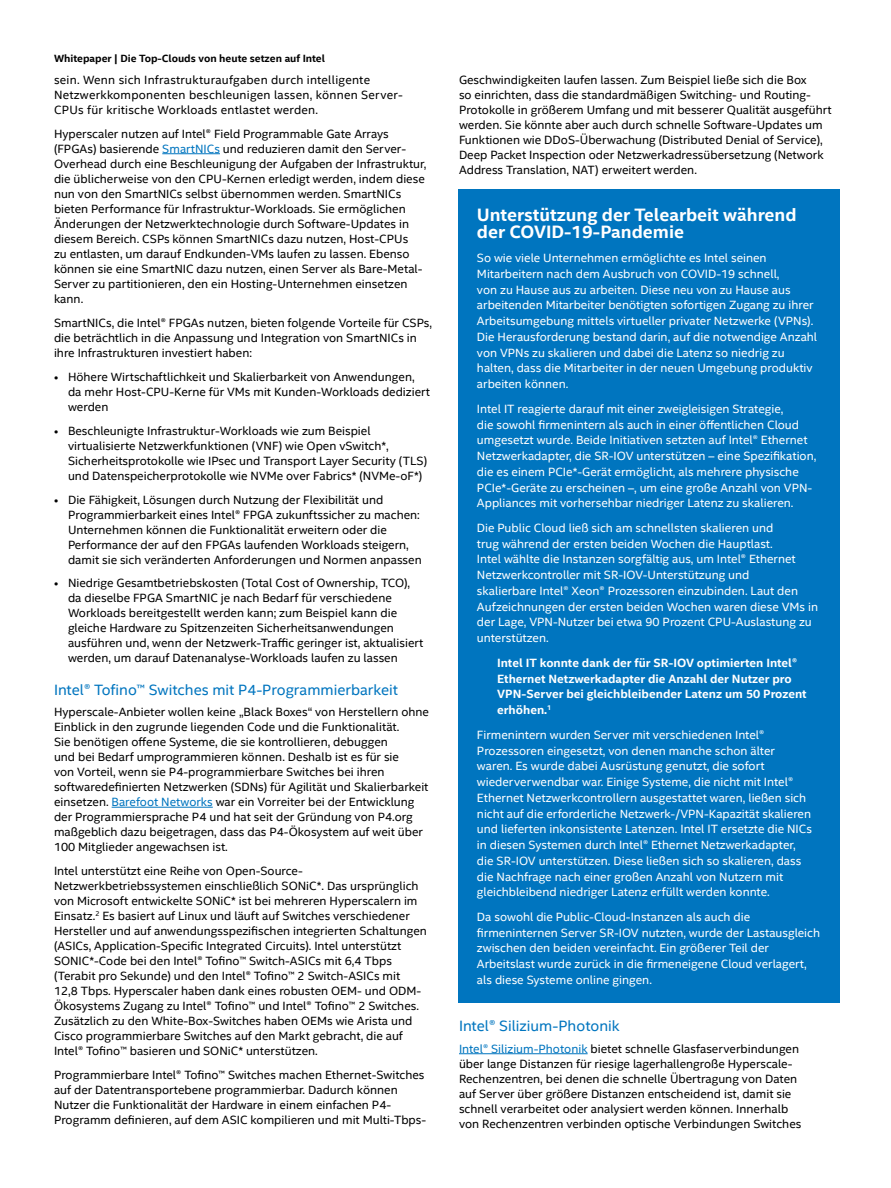
<style>
.page{position:relative;width:891px;height:1188px;background:#fff}
.page>*{position:absolute;margin:0;border:0;box-sizing:border-box;transform-origin:0 0}
.MainCopy___Caption{font:700 18px/16.5px "Intel Clear";color:#fff}
.Subzinho_Blue{font:15px "Intel Clear";color:#0075bf}
.Texto_Corrido{font:12px/15px "Intel Clear";color:#000}
.MainCopy___Caption-2{font:12px/15.8px "Intel Clear";color:#fff}
.MainCopy___Caption-3{font:700 12px/15.8px "Intel Clear";color:#fff}
.Texto_Corrido-2{font:12px/15px "Intel Clear";letter-spacing:.02em;color:#000}
.Document_Header{font:700 10.5px "Intel Clear";color:#000}
.s1{color:#0075bf}
</style>
<div class="page">
<hr style="left:162px;top:153px;width:58px;height:1px;background:#0075bf">
<hr style="left:112px;top:807px;width:101px;height:1px;background:#0075bf">
<hr style="left:459px;top:1053px;width:129px;height:1px;background:#0075bf">
<div style="left:459px;top:189px;width:381px;height:813px;background:#0075bf"></div>
<p class="Document_Header" style="left:54px;top:52px;width:273px">Whitepaper | Die Top-Clouds von heute setzen auf Intel</p>
<p class="Texto_Corrido-2" style="left:54px;top:72px;width:351px">sein. Wenn sich Infrastrukturaufgaben durch intelligente<br>Netzwerkkomponenten beschleunigen lassen, können Server-<br>CPUs für kritische Workloads entlastet werden.</p>
<p class="Texto_Corrido" style="left:54px;top:126px;width:374px">Hyperscaler nutzen auf Intel® Field Programmable Gate Arrays (FPGAs) basierende <span class="s1">SmartNICs</span> und reduzieren damit den Server-Overhead durch eine Beschleunigung der Aufgaben der Infrastruktur, die üblicherweise von den CPU-Kernen erledigt werden, indem diese nun von den SmartNICs selbst übernommen werden. SmartNICs bieten Performance für Infrastruktur-Workloads. Sie ermöglichen Änderungen der Netzwerktechnologie durch Software-Updates in diesem Bereich. CSPs können SmartNICs dazu nutzen, Host-CPUs<br>zu entlasten, um darauf Endkunden-VMs laufen zu lassen. Ebenso können sie eine SmartNIC dazu nutzen, einen Server als Bare-Metal-Server zu partitionieren, den ein Hosting-Unternehmen einsetzen kann.</p>
<p class="Texto_Corrido" style="left:54px;top:315px;width:380px">SmartNICs, die Intel® FPGAs nutzen, bieten folgende Vorteile für CSPs, die beträchtlich in die Anpassung und Integration von SmartNICs in ihre Infrastrukturen investiert haben:</p>
<p class="Texto_Corrido" style="left:68px;top:369px;width:363px;text-indent:-14px">• Höhere Wirtschaftlichkeit und Skalierbarkeit von Anwendungen, da mehr Host-CPU-Kerne für VMs mit Kunden-Workloads dediziert werden</p>
<p class="Texto_Corrido" style="left:68px;top:423px;width:361px;text-indent:-14px">• Beschleunigte Infrastruktur-Workloads wie zum Beispiel virtualisierte Netzwerkfunktionen (VNF) wie Open vSwitch*, Sicherheitsprotokolle wie IPsec und Transport Layer Security (TLS) und Datenspeicherprotokolle wie NVMe over Fabrics* (NVMe-oF*)</p>
<p class="Texto_Corrido" style="left:68px;top:492px;width:355px;text-indent:-14px">• Die Fähigkeit, Lösungen durch Nutzung der Flexibilität und Programmierbarkeit eines Intel® FPGA zukunftssicher zu machen:<br>Unternehmen können die Funktionalität erweitern oder die Performance der auf den FPGAs laufenden Workloads steigern, damit sie sich veränderten Anforderungen und Normen anpassen</p>
<p class="Texto_Corrido" style="left:68px;top:576px;width:357px;text-indent:-14px">• Niedrige Gesamtbetriebskosten (Total Cost of Ownership, TCO), da dieselbe FPGA SmartNIC je nach Bedarf für verschiedene Workloads bereitgestellt werden kann; zum Beispiel kann die gleiche Hardware zu Spitzenzeiten Sicherheitsanwendungen ausführen und, wenn der Netzwerk-Traffic geringer ist, aktualisiert werden, um darauf Datenanalyse-Workloads laufen zu lassen</p>
<p class="Subzinho_Blue" style="left:54px;top:680px;width:346px">Intel® Tofino™ Switches mit P4-Programmierbarkeit</p>
<p class="Texto_Corrido" style="left:54px;top:705px;width:377px">Hyperscale-Anbieter wollen keine „Black Boxes“ von Herstellern ohne Einblick in den zugrunde liegenden Code und die Funktionalität.<br>Sie benötigen offene Systeme, die sie kontrollieren, debuggen<br>und bei Bedarf umprogrammieren können. Deshalb ist es für sie<br>von Vorteil, wenn sie P4-programmierbare Switches bei ihren softwaredefinierten Netzwerken (SDNs) für Agilität und Skalierbarkeit einsetzen. <span class="s1">Barefoot Networks</span> war ein Vorreiter bei der Entwicklung der Programmiersprache P4 und hat seit der Gründung von P4.org maßgeblich dazu beigetragen, dass das P4-Ökosystem auf weit über 100 Mitglieder angewachsen ist.</p>
<p class="Texto_Corrido" style="left:54px;top:864px;width:375px">Intel unterstützt eine Reihe von Open-Source-Netzwerkbetriebssystemen einschließlich SONiC*. Das ursprünglich von Microsoft entwickelte SONiC* ist bei mehreren Hyperscalern im Einsatz.<sup>2</sup> Es basiert auf Linux und läuft auf Switches verschiedener Hersteller und auf anwendungsspezifischen integrierten Schaltungen (ASICs, Application-Specific Integrated Circuits). Intel unterstützt SONIC*-Code bei den Intel® Tofino™ Switch-ASICs mit 6,4 Tbps (Terabit pro Sekunde) und den Intel® Tofino™ 2 Switch-ASICs mit 12,8 Tbps. Hyperscaler haben dank eines robusten OEM- und ODM-Ökosystems Zugang zu Intel® Tofino™ und Intel® Tofino™ 2 Switches.<br>Zusätzlich zu den White-Box-Switches haben OEMs wie Arista und Cisco programmierbare Switches auf den Markt gebracht, die auf Intel® Tofino™ basieren und SONiC* unterstützen.</p>
<p class="Texto_Corrido" style="left:54px;top:1068px;width:374px">Programmierbare Intel® Tofino™ Switches machen Ethernet-Switches auf der Datentransportebene programmierbar. Dadurch können Nutzer die Funktionalität der Hardware in einem einfachen P4- Programm definieren, auf dem ASIC kompilieren und mit Multi-Tbps-</p>
<p class="Texto_Corrido" style="left:459px;top:72px;width:374px">Geschwindigkeiten laufen lassen. Zum Beispiel ließe sich die Box<br>so einrichten, dass die standardmäßigen Switching- und Routing-Protokolle in größerem Umfang und mit besserer Qualität ausgeführt werden. Sie könnte aber auch durch schnelle Software-Updates um Funktionen wie DDoS-Überwachung (Distributed Denial of Service), Deep Packet Inspection oder Netzwerkadressübersetzung (Network Address Translation, NAT) erweitert werden.</p>
<p class="MainCopy___Caption" style="left:477px;top:207px;width:321px">Unterstützung der Telearbeit während der COVID-19-Pandemie</p>
<p class="MainCopy___Caption-2" style="left:477px;top:250px;width:342px">So wie viele Unternehmen ermöglichte es Intel seinen Mitarbeitern nach dem Ausbruch von COVID-19 schnell,<br>von zu Hause aus zu arbeiten. Diese neu von zu Hause aus arbeitenden Mitarbeiter benötigten sofortigen Zugang zu ihrer Arbeitsumgebung mittels virtueller privater Netzwerke (VPNs).<br>Die Herausforderung bestand darin, auf die notwendige Anzahl von VPNs zu skalieren und dabei die Latenz so niedrig zu halten, dass die Mitarbeiter in der neuen Umgebung produktiv arbeiten können.</p>
<p class="MainCopy___Caption-2" style="left:477px;top:401px;width:341px">Intel IT reagierte darauf mit einer zweigleisigen Strategie,<br>die sowohl firmenintern als auch in einer öffentlichen Cloud umgesetzt wurde. Beide Initiativen setzten auf Intel® Ethernet Netzwerkadapter, die SR-IOV unterstützen – eine Spezifikation, die es einem PCIe*-Gerät ermöglicht, als mehrere physische PCIe*-Geräte zu erscheinen –, um eine große Anzahl von VPN-Appliances mit vorhersehbar niedriger Latenz zu skalieren.</p>
<p class="MainCopy___Caption-2" style="left:477px;top:520px;width:343px">Die Public Cloud ließ sich am schnellsten skalieren und<br>trug während der ersten beiden Wochen die Hauptlast.<br>Intel wählte die Instanzen sorgfältig aus, um Intel® Ethernet Netzwerkcontroller mit SR-IOV-Unterstützung und<br>skalierbare Intel® Xeon® Prozessoren einzubinden. Laut den Aufzeichnungen der ersten beiden Wochen waren diese VMs in der Lage, VPN-Nutzer bei etwa 90 Prozent CPU-Auslastung zu unterstützen.</p>
<p class="MainCopy___Caption-3" style="left:497px;top:655px;width:311px">Intel IT konnte dank der für SR-IOV optimierten Intel® Ethernet Netzwerkadapter die Anzahl der Nutzer pro VPN-Server bei gleichbleibender Latenz um 50 Prozent erhöhen.<sup>1</sup></p>
<p class="MainCopy___Caption-2" style="left:477px;top:727px;width:336px">Firmenintern wurden Server mit verschiedenen Intel® Prozessoren eingesetzt, von denen manche schon älter waren. Es wurde dabei Ausrüstung genutzt, die sofort wiederverwendbar war. Einige Systeme, die nicht mit Intel® Ethernet Netzwerkcontrollern ausgestattet waren, ließen sich nicht auf die erforderliche Netzwerk-/VPN-Kapazität skalieren und lieferten inkonsistente Latenzen. Intel IT ersetzte die NICs in diesen Systemen durch Intel® Ethernet Netzwerkadapter, die SR-IOV unterstützen. Diese ließen sich so skalieren, dass die Nachfrage nach einer großen Anzahl von Nutzern mit gleichbleibend niedriger Latenz erfüllt werden konnte.</p>
<p class="MainCopy___Caption-2" style="left:477px;top:909px;width:345px">Da sowohl die Public-Cloud-Instanzen als auch die firmeninternen Server SR-IOV nutzten, wurde der Lastausgleich zwischen den beiden vereinfacht. Ein größerer Teil der Arbeitslast wurde zurück in die firmeneigene Cloud verlagert, als diese Systeme online gingen.</p>
<p class="Subzinho_Blue" style="left:459px;top:1017px;width:162px">Intel® Silizium-Photonik</p>
<p class="Texto_Corrido" style="left:459px;top:1041px;width:344px"><span class="s1">Intel® Silizium-Photonik</span> bietet schnelle Glasfaserverbindungen über lange Distanzen für riesige lagerhallengroße Hyperscale-Rechenzentren, bei denen die schnelle Übertragung von Daten auf Server über größere Distanzen entscheidend ist, damit sie schnell verarbeitet oder analysiert werden können. Innerhalb von Rechenzentren verbinden optische Verbindungen Switches</p>
</div>
